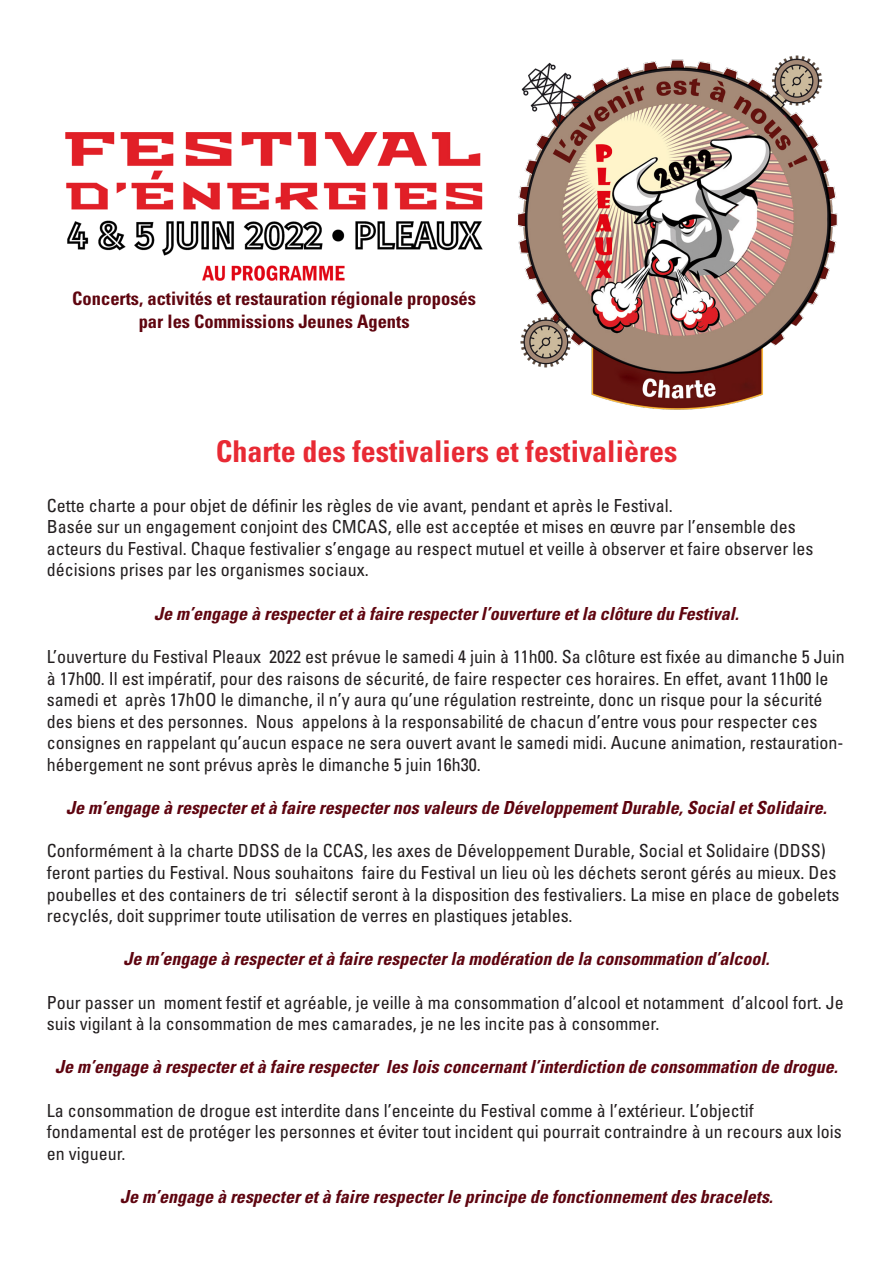
<style>
.page{position:relative;width:893px;height:1263px;background:#fff}
.page>*{position:absolute;margin:0;border:0;box-sizing:border-box;transform-origin:0 0}
.t1{font:700 condensed 30px "Univers LT Std";color:#e82a34}
.t2{font:700 condensed 18.6px/22.2px "Univers LT Std";color:#5f050f;text-align:center}
.t3{font:condensed 18px/21.6px "Univers LT Std";color:#231f20}
.t4{font:italic 700 condensed 18px "Univers LT Std";color:#5e040f}
.t5{font:italic 700 condensed 18px "Univers LT Std";color:#5f050f}
</style>
<div class="page">
<img style="left:66px;top:133px;width:416px;height:148px">
<img style="left:517px;top:55px;width:321px;height:355px">
<p class="t2" style="left:72px;top:287px;width:405px">Concerts, activités et restauration régionale proposés par les Commissions Jeunes Agents</p>
<p class="t1" style="left:216px;top:433px;width:463px">Charte des festivaliers et festivalières</p>
<p class="t3" style="left:47px;top:494px;width:627px">Cette charte a pour objet de définir les règles de vie avant, pendant et après le Festival.</p>
<p class="t3" style="left:47px;top:516px;width:768px">Basée sur un engagement conjoint des CMCAS, elle est acceptée et mises en œuvre par l’ensemble des acteurs du Festival. Chaque festivalier s’engage au respect mutuel et veille à observer et faire observer les décisions prises par les organismes sociaux.</p>
<p class="t5" style="left:154px;top:602px;width:586px">Je m’engage à respecter et à faire respecter l’ouverture et la clôture du Festival.</p>
<p class="t3" style="left:47px;top:645px;width:800px">L’ouverture du Festival Pleaux 2022 est prévue le samedi 4 juin à 11h00. Sa clôture est fixée au dimanche 5 Juin à 17h00. Il est impératif, pour des raisons de sécurité, de faire respecter ces horaires. En effet, avant 11h00 le samedi et après 17hOO le dimanche, il n’y aura qu’une régulation restreinte, donc un risque pour la sécurité des biens et des personnes. Nous appelons à la responsabilité de chacun d’entre vous pour respecter ces consignes en rappelant qu’aucun espace ne sera ouvert avant le samedi midi. Aucune animation, restauration&shy;hébergement ne sont prévus après le dimanche 5 juin 16h30.</p>
<p class="t4" style="left:66px;top:797px;width:762px">Je m’engage à respecter et à faire respecter nos valeurs de Développement Durable, Social et Solidaire.</p>
<p class="t3" style="left:47px;top:840px;width:794px">Conformément à la charte DDSS de la CCAS, les axes de Développement Durable, Social et Solidaire (DDSS) feront parties du Festival. Nous souhaitons faire du Festival un lieu où les déchets seront gérés au mieux. Des poubelles et des containers de tri sélectif seront à la disposition des festivaliers. La mise en place de gobelets recyclés, doit supprimer toute utilisation de verres en plastiques jetables.</p>
<p class="t4" style="left:124px;top:948px;width:647px">Je m’engage à respecter et à faire respecter la modération de la consommation d’alcool.</p>
<p class="t3" style="left:47px;top:991px;width:798px">Pour passer un moment festif et agréable, je veille à ma consommation d’alcool et notamment d’alcool fort. Je suis vigilant à la consommation de mes camarades, je ne les incite pas à consommer.</p>
<p class="t4" style="left:55px;top:1056px;width:784px">Je m’engage à respecter et à faire respecter les lois concernant l’interdiction de consommation de drogue.</p>
<p class="t3" style="left:47px;top:1099px;width:796px">La consommation de drogue est interdite dans l’enceinte du Festival comme à l’extérieur. L’objectif fondamental est de protéger les personnes et éviter tout incident qui pourrait contraindre à un recours aux lois en vigueur.</p>
<p class="t4" style="left:120px;top:1185px;width:654px">Je m’engage à respecter et à faire respecter le principe de fonctionnement des bracelets.</p>
</div>
